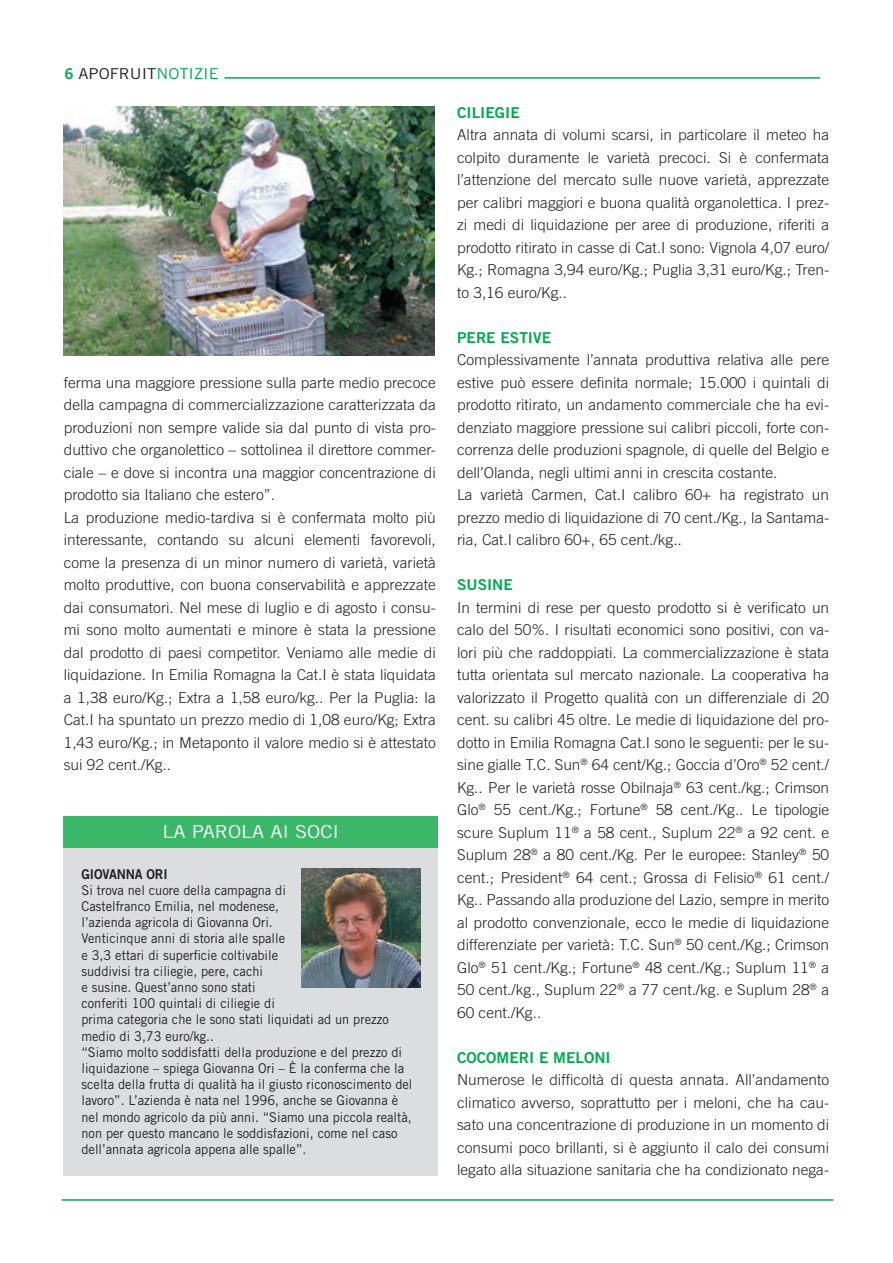
<style>
.page{position:relative;width:893px;height:1263px;background:#fff}
.page>*{position:absolute;margin:0;border:0;box-sizing:border-box;transform-origin:0 0}
.t1{font:18px "Trade Gothic LT Std";color:#fff;scale:1.1 1}
.t2{font:300 15px/22.5px "Trade Gothic LT Std";color:#231f20;text-align:justify}
.t3{font:15px "Trade Gothic LT Std Bd 2";color:#00ab4d}
.t4{font:15px "Trade Gothic LT Std";color:#231f20;scale:1.1 1}
.t5{font:13.5px/16.2px "Trade Gothic LT Std";color:#231f20;scale:.95 1}
.t6{font:13.5px "Trade Gothic LT Std Bd 2";letter-spacing:-.01em;color:#231f20;scale:.95 1}
.s1{font-family:"Trade Gothic LT Std Bd 2";color:#00ab4d}
.s2{color:#00ab4d}
</style>
<div class="page">
<hr style="left:62px;top:1199px;width:771px;height:2px;background:#00ab4d">
<hr style="left:224px;top:77px;width:596px;height:2px;background:#00ab4d">
<div style="left:64px;top:825px;width:374px;height:350px;background:#dcdddf"></div>
<div style="left:64px;top:816px;width:374px;height:32px;background:#3bb769"></div>
<img style="left:301px;top:869px;width:119px;height:119px">
<img style="left:64px;top:106px;width:371px;height:250px">
<p class="t4" style="left:64px;top:64px;width:142px"><span class="s1">6</span> APOFRUIT<span class="s2">NOTIZIE</span></p>
<p class="t2" style="left:64px;top:371px;width:374px;text-align:left">ferma una maggiore pressione sulla parte medio precoce della campagna di commercializzazione caratterizzata da produzioni non sempre valide sia dal punto di vista pro&shy;duttivo che organolettico – sottolinea il direttore commer&shy;ciale – e dove si incontra una maggior concentrazione di prodotto sia Italiano che estero”.<br>La produzione medio-tardiva si è confermata molto più interessante, contando su alcuni elementi favorevoli, come la presenza di un minor numero di varietà, varietà molto produttive, con buona conservabilità e apprezzate dai consumatori. Nel mese di luglio e di agosto i consu&shy;mi sono molto aumentati e minore è stata la pressione dal prodotto di paesi competitor. Veniamo alle medie di liquidazione. In Emilia Romagna la Cat.I è stata liquidata a 1,38 euro/Kg.; Extra a 1,58 euro/kg.. Per la Puglia: la Cat.I ha spuntato un prezzo medio di 1,08 euro/Kg; Extra 1,43 euro/Kg.; in Metaponto il valore medio si è attestato sui 92 cent./Kg..</p>
<p class="t1" style="left:163px;top:821px;width:162px">LA PAROLA AI SOCI</p>
<p class="t6" style="left:81px;top:865px;width:92px">GIOVANNA ORI</p>
<p class="t5" style="left:81px;top:882px;width:350px">Si trova nel cuore della campagna di<br>Castelfranco Emilia, nel modenese,<br>l’azienda agricola di Giovanna Ori.<br>Venticinque anni di storia alle spalle<br>e 3,3 ettari di superficie coltivabile<br>suddivisi tra ciliegie, pere, cachi<br>e susine. Quest’anno sono stati<br>conferiti 100 quintali di ciliegie di<br>prima categoria che le sono stati liquidati ad un prezzo medio di 3,73 euro/kg..<br>“Siamo molto soddisfatti della produzione e del prezzo di liquidazione – spiega Giovanna Ori – È la conferma che la scelta della frutta di qualità ha il giusto riconoscimento del lavoro”. L’azienda è nata nel 1996, anche se Giovanna è nel mondo agricolo da più anni. “Siamo una piccola realtà, non per questo mancano le soddisfazioni, come nel caso dell’annata agricola appena alle spalle”.</p>
<p class="t3" style="left:457px;top:103px;width:64px">CILIEGIE</p>
<p class="t2" style="left:457px;top:124px;width:374px">Altra annata di volumi scarsi, in particolare il meteo ha colpito duramente le varietà precoci. Si è confermata l’attenzione del mercato sulle nuove varietà, apprezzate per calibri maggiori e buona qualità organolettica. I prez&shy;zi medi di liquidazione per aree di produzione, riferiti a prodotto ritirato in casse di Cat.I sono: Vignola 4,07 euro/ Kg.; Romagna 3,94 euro/Kg.; Puglia 3,31 euro/Kg.; Tren&shy;to 3,16 euro/Kg..</p>
<p class="t3" style="left:457px;top:328px;width:95px">PERE ESTIVE</p>
<p class="t2" style="left:457px;top:349px;width:374px;text-align:left">Complessivamente l’annata produttiva relativa alle pere estive può essere definita normale; 15.000 i quintali di prodotto ritirato, un andamento commerciale che ha evi&shy;denziato maggiore pressione sui calibri piccoli, forte con&shy;correnza delle produzioni spagnole, di quelle del Belgio e dell’Olanda, negli ultimi anni in crescita costante.<br>La varietà Carmen, Cat.I calibro 60+ ha registrato un prezzo medio di liquidazione di 70 cent./Kg., la Santama&shy;ria, Cat.I calibro 60+, 65 cent./kg..</p>
<p class="t3" style="left:457px;top:576px;width:57px">SUSINE</p>
<p class="t2" style="left:457px;top:596px;width:374px">In termini di rese per questo prodotto si è verificato un calo del 50%. I risultati economici sono positivi, con va&shy;lori più che raddoppiati. La commercializzazione è stata tutta orientata sul mercato nazionale. La cooperativa ha valorizzato il Progetto qualità con un differenziale di 20 cent. su calibri 45 oltre. Le medie di liquidazione del pro&shy;dotto in Emilia Romagna Cat.I sono le seguenti: per le su&shy;sine gialle T.C. Sun<sup>®</sup> 64 cent/Kg.; Goccia d’Oro<sup>®</sup> 52 cent./ Kg.. Per le varietà rosse Obilnaja<sup>®</sup> 63 cent./kg.; Crimson Glo<sup>®</sup> 55 cent./Kg.; Fortune<sup>®</sup> 58 cent./Kg.. Le tipologie scure Suplum 11<sup>®</sup> a 58 cent., Suplum 22<sup>®</sup> a 92 cent. e Suplum 28<sup>®</sup> a 80 cent./Kg. Per le europee: Stanley<sup>®</sup> 50 cent.; President<sup>®</sup> 64 cent.; Grossa di Felisio<sup>®</sup> 61 cent./ Kg.. Passando alla produzione del Lazio, sempre in merito al prodotto convenzionale, ecco le medie di liquidazione differenziate per varietà: T.C. Sun<sup>®</sup> 50 cent./Kg.; Crimson Glo<sup>®</sup> 51 cent./Kg.; Fortune<sup>®</sup> 48 cent./Kg.; Suplum 11<sup>®</sup> a 50 cent./kg., Suplum 22<sup>®</sup> a 77 cent./kg. e Suplum 28<sup>®</sup> a 60 cent./Kg..</p>
<p class="t3" style="left:457px;top:1048px;width:155px">COCOMERI E MELONI</p>
<p class="t2" style="left:457px;top:1069px;width:374px">Numerose le difficoltà di questa annata. All’andamento climatico avverso, soprattutto per i meloni, che ha cau&shy;sato una concentrazione di produzione in un momento di consumi poco brillanti, si è aggiunto il calo dei consumi legato alla situazione sanitaria che ha condizionato nega-</p>
</div>
